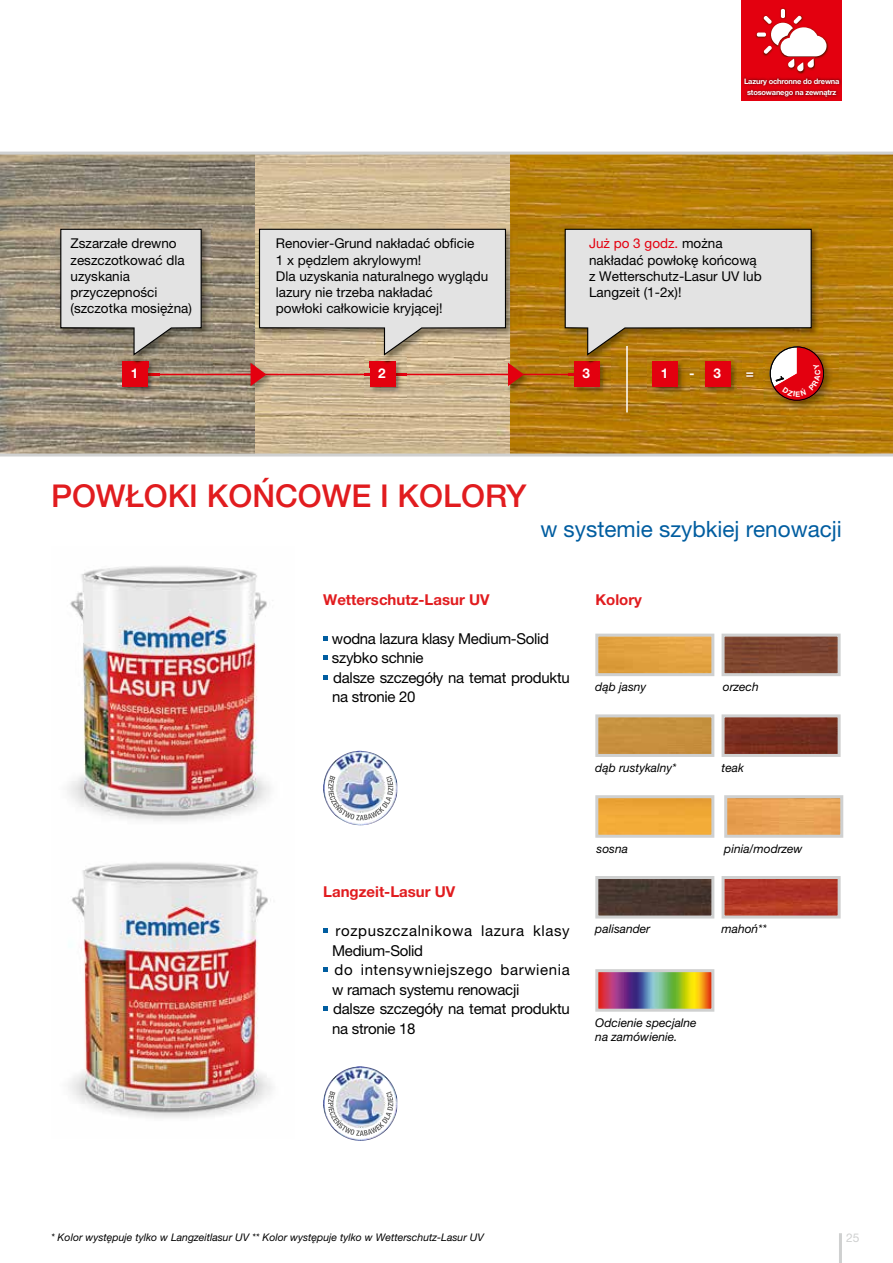
<style>
.page{position:relative;width:893px;height:1263px;background:#fff}
.page>*{position:absolute;margin:0;border:0;box-sizing:border-box;transform-origin:0 0}
.t1{font:500 31.5px "Helvetica Neue LT Pro";color:#e11c1f}
.t2{font:22.5px "Helvetica Neue LT Pro";color:#005da0}
.t3{font:15px/19.5px "Helvetica Neue LT Pro";letter-spacing:-.02em;color:#000}
.t4{font:700 15px "Helvetica Neue LT Pro";color:#e11c1f}
.t5{font:13.5px/16.2px "Helvetica Neue LT Pro";color:#000}
.t6{font:700 13.5px "Helvetica Neue LT Pro";color:#fff}
.t7{font:italic 12px/14.4px "Helvetica Neue LT Pro";color:#000}
.t8{font:12px "Helvetica Neue LT Pro";color:#cfd0d0}
.t9{font:italic 10.5px "Helvetica Neue LT Pro";color:#000}
.t10{font:700 7.5px/10.5px "Helvetica Neue LT Pro";letter-spacing:-.025em;color:#fff;text-align:center}
.s1{color:#e3000f}
</style>
<div class="page">
<img style="left:68px;top:862px;width:205px;height:256px">
<img style="left:67px;top:566px;width:203px;height:255px">
<img style="left:323px;top:1066px;width:75px;height:75px">
<img style="left:325px;top:1079px;width:70px;height:60px">
<img style="left:0;top:155px;width:255px;height:298px">
<svg style="left:255px;top:155px;width:255px;height:298px;background:#cfb995"></svg>
<svg style="left:510px;top:155px;width:383px;height:298px;background:#b57d0c"></svg>
<hr style="left:0;top:152px;width:893px;height:3px;background:#cfd0d0">
<div style="left:741px;top:0;width:101px;height:101px;background:#e3000f"></div>
<img style="left:755px;top:8px;width:74px;height:66px">
<svg style="left:757px;top:9px;width:69px;height:63px"></svg>
<hr style="left:135px;top:374px;width:451px;height:1px;background:#e3000f">
<img style="left:117px;top:367px;width:42px;height:31px">
<div style="left:123px;top:362px;width:25px;height:25px;background:#e3000f"></div>
<img style="left:365px;top:386px;width:42px;height:12px">
<div style="left:370px;top:362px;width:25px;height:25px;background:#e3000f"></div>
<img style="left:234px;top:354px;width:17px;height:20px">
<img style="left:230px;top:375px;width:51px;height:28px">
<img style="left:488px;top:386px;width:22px;height:14px">
<img style="left:510px;top:375px;width:29px;height:28px">
<img style="left:524px;top:356px;width:11px;height:18px">
<img style="left:253px;top:223px;width:2px;height:6px">
<img style="left:255px;top:223px;width:255px;height:6px">
<img style="left:510px;top:223px;width:7px;height:6px">
<svg style="left:251px;top:229px;width:273px;height:157px;background:#d2c1b0"></svg>
<img style="left:55px;top:223px;width:158px;height:144px">
<img style="left:117px;top:356px;width:42px;height:11px">
<img style="left:123px;top:362px;width:25px;height:5px">
<svg style="left:60px;top:229px;width:142px;height:127px;background:#cbc9c5"></svg>
<img style="left:559px;top:223px;width:264px;height:144px">
<hr style="left:626px;top:346px;width:2px;height:66px;background:#fff">
<img style="left:764px;top:340px;width:75px;height:75px">
<hr style="left:0;top:453px;width:893px;height:3px;background:#cfd0d0">
<div style="left:599px;top:718px;width:111px;height:35px;background:#c7903e"></div>
<div style="left:595px;top:714px;width:119px;height:43px;border:3px solid #cfd0d0"></div>
<img style="left:599px;top:638px;width:111px;height:34px">
<div style="left:595px;top:634px;width:119px;height:42px;border:3px solid #cfd0d0"></div>
<img style="left:726px;top:638px;width:111px;height:34px">
<div style="left:722px;top:634px;width:119px;height:42px;border:3px solid #cfd0d0"></div>
<img style="left:726px;top:718px;width:111px;height:35px">
<div style="left:722px;top:714px;width:119px;height:43px;border:3px solid #cfd0d0"></div>
<img style="left:599px;top:799px;width:111px;height:35px">
<div style="left:595px;top:795px;width:119px;height:43px;border:3px solid #cfd0d0"></div>
<img style="left:599px;top:880px;width:111px;height:34px">
<div style="left:595px;top:876px;width:119px;height:42px;border:3px solid #cfd0d0"></div>
<img style="left:728px;top:799px;width:111px;height:35px">
<div style="left:724px;top:795px;width:119px;height:43px;border:3px solid #cfd0d0"></div>
<img style="left:599px;top:973px;width:111px;height:35px">
<div style="left:595px;top:969px;width:119px;height:43px;border:3px solid #cfd0d0"></div>
<img style="left:726px;top:880px;width:111px;height:34px">
<div style="left:722px;top:876px;width:119px;height:42px;border:3px solid #cfd0d0"></div>
<img style="left:743px;top:77px;width:98px;height:22px">
<img style="left:323px;top:751px;width:75px;height:74px">
<svg style="left:325px;top:763px;width:70px;height:60px"></svg>
<svg style="left:323px;top:636px;width:5px;height:4px"></svg>
<svg style="left:323px;top:655px;width:5px;height:5px"></svg>
<svg style="left:323px;top:675px;width:5px;height:5px"></svg>
<svg style="left:323px;top:928px;width:5px;height:5px"></svg>
<svg style="left:323px;top:967px;width:5px;height:5px"></svg>
<svg style="left:323px;top:1006px;width:5px;height:5px"></svg>
<hr style="left:839px;top:1233px;width:3px;height:30px;background:#cfd0d0">
<svg style="left:565px;top:229px;width:259px;height:172px;background:#cca886"></svg>
<p class="t10" style="left:744px;top:76px;width:97px">Lazury ochronne do drewna stosowanego na zewnątrz</p>
<p class="t5" style="left:276px;top:235px;width:214px">Renovier-Grund nakładać obficie<br>1 x pędzlem akrylowym!<br>Dla uzyskania naturalnego wyglądu lazury nie trzeba nakładać<br>powłoki całkowicie kryjącej!</p>
<p class="t5" style="left:71px;top:235px;width:123px">Zszarzałe drewno zeszczotkować dla uzyskania przyczepności (szczotka mosiężna)</p>
<p class="t5" style="left:589px;top:235px;width:174px"><span class="s1">Już po 3 godz.</span> można nakładać powłokę końcową z Wetterschutz-Lasur UV lub<br>Langzeit (1-2x)!</p>
<p class="t6" style="left:131px;top:365px;width:9px">1</p>
<p class="t6" style="left:378px;top:365px;width:9px">2</p>
<p class="t6" style="left:582px;top:365px;width:9px">3</p>
<h1 class="t1" style="left:51px;top:477px;width:477px">POWŁOKI KOŃCOWE I KOLORY</h1>
<p class="t6" style="left:661px;top:365px;width:9px">1</p>
<p class="t6" style="left:689px;top:365px;width:33px">- 3</p>
<p class="t6" style="left:746px;top:365px;width:10px">=</p>
<h2 class="t2" style="left:540px;top:516px;width:303px">w systemie szybkiej renowacji</h2>
<p class="t4" style="left:323px;top:590px;width:168px">Wetterschutz-Lasur UV</p>
<p class="t3" style="left:332px;top:628px;width:239px">wodna lazura klasy Medium-Solid szybko schnie<br>dalsze szczegóły na temat produktu na stronie 20</p>
<p class="t4" style="left:595px;top:590px;width:48px">Kolory</p>
<p class="t7" style="left:595px;top:679px;width:52px">dąb jasny</p>
<p class="t7" style="left:723px;top:679px;width:37px">orzech</p>
<p class="t7" style="left:595px;top:760px;width:83px">dąb rustykalny*</p>
<p class="t7" style="left:722px;top:760px;width:24px">teak</p>
<p class="t4" style="left:323px;top:882px;width:134px">Langzeit-Lasur UV</p>
<p class="t3" style="left:332px;top:921px;width:239px">rozpuszczalnikowa lazura klasy<br>Medium-Solid<br>do intensywniejszego barwienia w ramach systemu renowacji<br>dalsze szczegóły na temat produktu na stronie 18</p>
<p class="t7" style="left:597px;top:841px;width:33px">sosna</p>
<p class="t7" style="left:724px;top:841px;width:80px">pinia/modrzew</p>
<p class="t7" style="left:595px;top:922px;width:56px">palisander</p>
<p class="t7" style="left:722px;top:922px;width:47px">mahoń**</p>
<p class="t7" style="left:595px;top:1015px;width:103px">Odcienie specjalne na zamówienie.</p>
<p class="t9" style="left:51px;top:1231px;width:434px">* Kolor występuje tylko w Langzeitlasur UV ** Kolor występuje tylko w Wetterschutz-Lasur UV</p>
<p class="t8" style="left:846px;top:1230px;width:15px">25</p>
</div>
